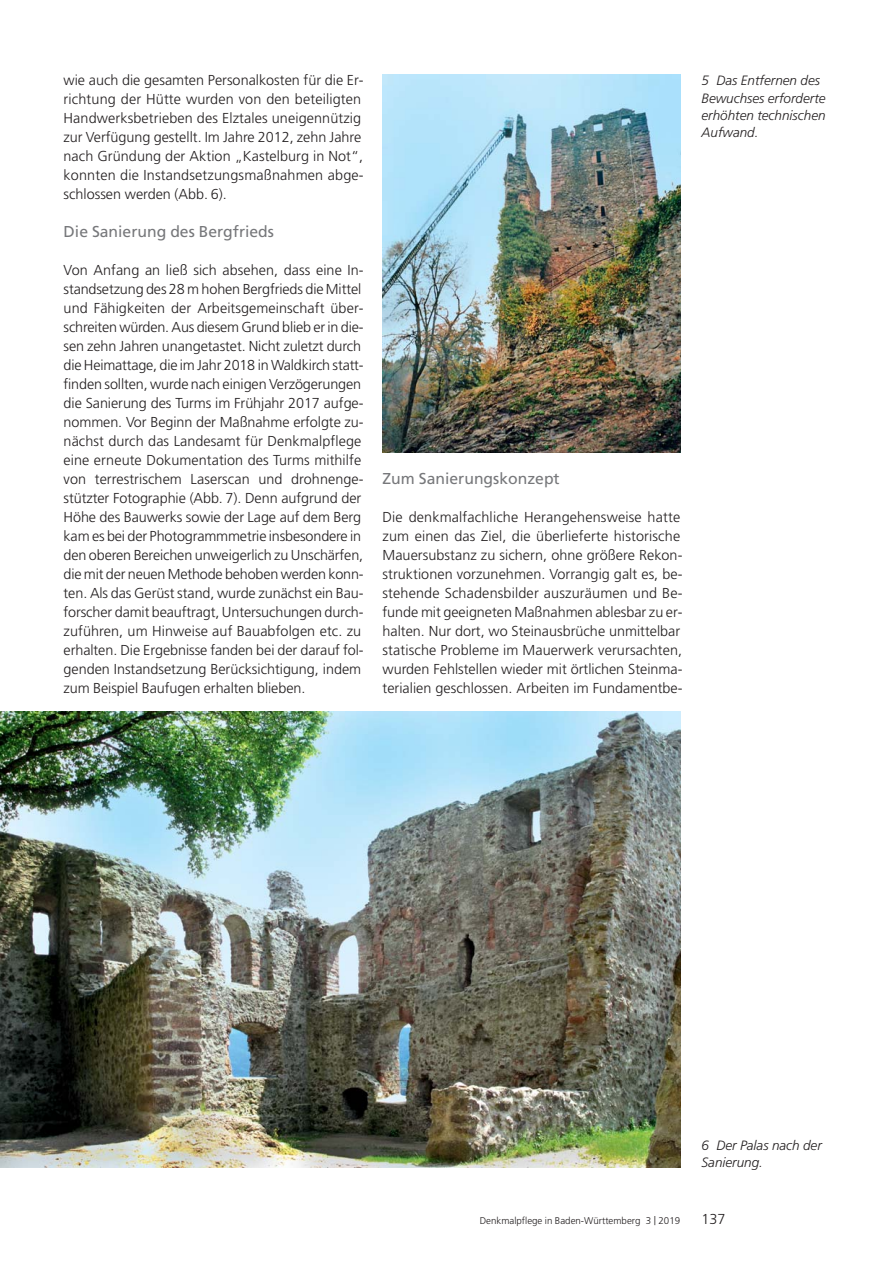
<style>
.page{position:relative;width:893px;height:1263px;background:#fff}
.page>*{position:absolute;margin:0;border:0;box-sizing:border-box;transform-origin:0 0}
.t1{font:15.75px "Frutiger";color:#77787b}
.t2{font:300 14.4px/19px "Frutiger";color:#231f20}
.t3{font:italic 300 13.5px/17.2px "Frutiger";color:#231f20}
.t4{font:300 9.75px "Frutiger";color:#231f20}
.s1{font-size:12px}
</style>
<div class="page">
<img style="left:382px;top:74px;width:298px;height:379px">
<img style="left:0;top:712px;width:680px;height:455px">
<p class="t2" style="left:64px;top:72px;width:302px">wie auch die gesamten Personalkosten für die Er&shy;richtung der Hütte wurden von den beteiligten Handwerksbetrieben des Elztales uneigennützig zur Verfügung gestellt. Im Jahre 2012, zehn Jahre nach Gründung der Aktion „Kastelburg in Not“, konnten die Instandsetzungsmaßnahmen abge&shy;schlossen werden (Abb. 6).</p>
<p class="t1" style="left:64px;top:225px;width:212px">Die Sanierung des Bergfrieds</p>
<p class="t2" style="left:64px;top:262px;width:302px">Von Anfang an ließ sich absehen, dass eine In&shy;standsetzung des 28 m hohen Bergfrieds die Mittel und Fähigkeiten der Arbeitsgemeinschaft über&shy;schreiten würden. Aus diesem Grund blieb er in die&shy;sen zehn Jahren unangetastet. Nicht zuletzt durch die Heimattage, die im Jahr 2018 in Waldkirch statt&shy;finden sollten, wurde nach einigen Verzögerungen die Sanierung des Turms im Frühjahr 2017 aufge&shy;nommen. Vor Beginn der Maßnahme erfolgte zu&shy;nächst durch das Landesamt für Denkmalpflege eine erneute Dokumentation des Turms mithilfe von terrestrischem Laserscan und drohnenge&shy;stützter Fotographie (Abb. 7). Denn aufgrund der Höhe des Bauwerks sowie der Lage auf dem Berg kam es bei der Photogrammmetrie insbesondere in den oberen Bereichen unweigerlich zu Unschärfen, die mit der neuen Methode behoben werden konn&shy;ten. Als das Gerüst stand, wurde zunächst ein Bau&shy;forscher damit beauftragt, Untersuchungen durch&shy;zuführen, um Hinweise auf Bauabfolgen etc. zu erhalten. Die Ergebnisse fanden bei der darauf fol&shy;genden Instandsetzung Berücksichtigung, indem zum Beispiel Baufugen erhalten blieben.</p>
<p class="t3" style="left:701px;top:73px;width:126px">5 Das Entfernen des<br>Bewuchses erforderte erhöhten technischen<br>Aufwand.</p>
<p class="t1" style="left:382px;top:472px;width:179px">Zum Sanierungskonzept</p>
<p class="t2" style="left:382px;top:508px;width:302px">Die denkmalfachliche Herangehensweise hatte zum einen das Ziel, die überlieferte historische Mauersubstanz zu sichern, ohne größere Rekon&shy;struktionen vorzunehmen. Vorrangig galt es, be&shy;stehende Schadensbilder auszuräumen und Be&shy;funde mit geeigneten Maßnahmen ablesbar zu er&shy;halten. Nur dort, wo Steinausbrüche unmittelbar statische Probleme im Mauerwerk verursachten, wurden Fehlstellen wieder mit örtlichen Steinma&shy;terialien geschlossen. Arbeiten im Fundamentbe-</p>
<p class="t4" style="left:480px;top:1217px;width:202px">Denkmalpflege in Baden-Württemberg 3 <span class="s1">|</span> 2019</p>
<p class="t3" style="left:701px;top:1138px;width:122px">6 Der Palas nach der<br>Sanierung.</p>
<p class="t2" style="left:701px;top:1211px;width:26px">137</p>
</div>
